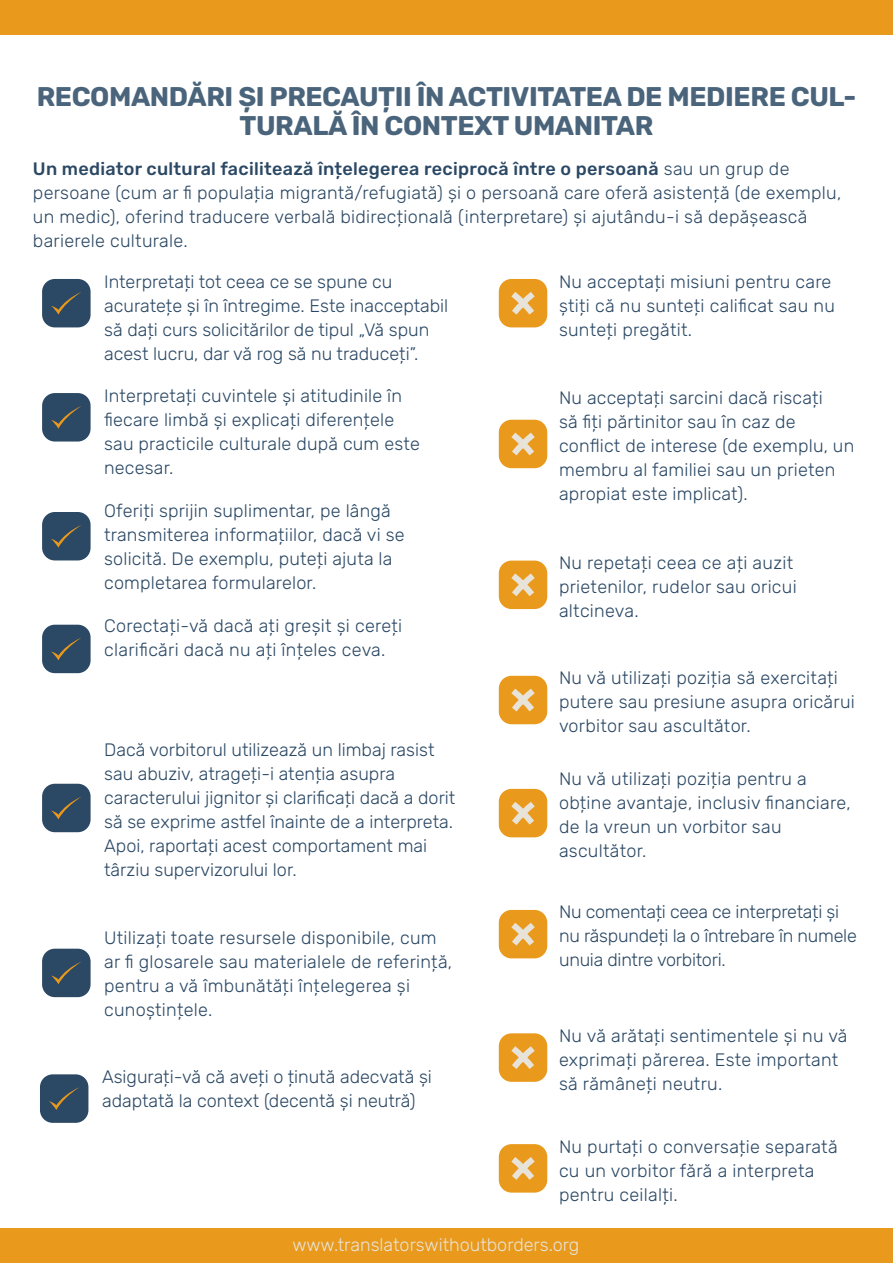
<style>
.page{position:relative;width:893px;height:1263px;background:#fff}
.page>*{position:absolute;margin:0;border:0;box-sizing:border-box;transform-origin:0 0}
.t1{font:700 27px/28.5px "Rubik";letter-spacing:-.015em;color:#4a647b;text-align:center}
.t2{font:300 18px/24px "Rubik";letter-spacing:.01em;color:#2b4864}
.t3{font:300 18px/24px "Rubik";letter-spacing:-.015em;color:#2b4864}
.t4{font:300 18px "Rubik";color:#e8e2d8}
.s1{font-weight:500}
</style>
<div class="page">
<div style="left:0;top:1229px;width:893px;height:34px;background:#e99a1c"></div>
<div style="left:0;top:0;width:893px;height:34px;background:#e99a1c"></div>
<div style="left:499px;top:279px;width:48px;height:48px;background:#e99a1c;border-radius:13px"></div>
<div style="left:499px;top:420px;width:48px;height:48px;background:#e99a1c;border-radius:13px"></div>
<div style="left:499px;top:561px;width:48px;height:48px;background:#e99a1c;border-radius:13px"></div>
<div style="left:499px;top:676px;width:48px;height:48px;background:#e99a1c;border-radius:13px"></div>
<div style="left:499px;top:789px;width:48px;height:48px;background:#e99a1c;border-radius:13px"></div>
<div style="left:499px;top:910px;width:48px;height:48px;background:#e99a1c;border-radius:13px"></div>
<div style="left:499px;top:1033px;width:48px;height:49px;background:#e99a1c;border-radius:13px"></div>
<div style="left:499px;top:1144px;width:48px;height:48px;background:#e99a1c;border-radius:13px"></div>
<svg style="left:511px;top:292px;width:24px;height:23px"></svg>
<svg style="left:511px;top:432px;width:24px;height:24px"></svg>
<svg style="left:511px;top:573px;width:24px;height:24px"></svg>
<svg style="left:511px;top:688px;width:24px;height:24px"></svg>
<svg style="left:511px;top:802px;width:24px;height:23px"></svg>
<svg style="left:511px;top:923px;width:24px;height:23px"></svg>
<svg style="left:511px;top:1046px;width:24px;height:23px"></svg>
<svg style="left:511px;top:1157px;width:24px;height:23px"></svg>
<div style="left:42px;top:279px;width:49px;height:48px;background:#2b4864;border-radius:13px"></div>
<div style="left:42px;top:393px;width:49px;height:48px;background:#2b4864;border-radius:13px"></div>
<div style="left:42px;top:512px;width:49px;height:48px;background:#2b4864;border-radius:13px"></div>
<div style="left:42px;top:625px;width:49px;height:48px;background:#2b4864;border-radius:13px"></div>
<div style="left:42px;top:784px;width:49px;height:48px;background:#2b4864;border-radius:13px"></div>
<div style="left:42px;top:949px;width:49px;height:48px;background:#2b4864;border-radius:13px"></div>
<div style="left:40px;top:1074px;width:48px;height:49px;background:#2b4864;border-radius:13px"></div>
<svg style="left:51px;top:292px;width:30px;height:23px"></svg>
<svg style="left:51px;top:406px;width:30px;height:23px"></svg>
<svg style="left:51px;top:525px;width:30px;height:23px"></svg>
<svg style="left:51px;top:638px;width:30px;height:22px"></svg>
<svg style="left:51px;top:797px;width:30px;height:22px"></svg>
<svg style="left:51px;top:962px;width:30px;height:22px"></svg>
<svg style="left:49px;top:1087px;width:30px;height:23px"></svg>
<h1 class="t1" style="left:37px;top:83px;width:821px">RECOMANDĂRI ȘI PRECAUȚII ÎN ACTIVITATEA DE MEDIERE CUL-<br>TURALĂ ÎN CONTEXT UMANITAR</h1>
<p class="t2" style="left:33px;top:157px;width:810px"><span class="s1">Un mediator cultural facilitează înțelegerea reciprocă între o persoană</span> sau un grup de persoane (cum ar fi populația migrantă/refugiată) și o persoană care oferă asistență (de exemplu, un medic), oferind traducere verbală bidirecțională (interpretare) și ajutându-i să depășească barierele culturale.</p>
<p class="t2" style="left:104px;top:270px;width:346px">Interpretați tot ceea ce se spune cu acuratețe și în întregime. Este inacceptabil să dați curs solicitărilor de tipul „Vă spun acest lucru, dar vă rog să nu traduceți”.</p>
<p class="t2" style="left:104px;top:384px;width:317px">Interpretați cuvintele și atitudinile în fiecare limbă și explicați diferențele sau practicile culturale după cum este necesar.</p>
<p class="t2" style="left:559px;top:387px;width:297px">Nu acceptați sarcini dacă riscați<br>să fiți părtinitor sau în caz de conflict de interese (de exemplu, un membru al familiei sau un prieten apropiat este implicat).</p>
<p class="t2" style="left:559px;top:270px;width:277px">Nu acceptați misiuni pentru care știți că nu sunteți calificat sau nu sunteți pregătit.</p>
<p class="t2" style="left:104px;top:499px;width:302px">Oferiți sprijin suplimentar, pe lângă transmiterea informațiilor, dacă vi se solicită. De exemplu, puteți ajuta la completarea formularelor.</p>
<p class="t2" style="left:559px;top:551px;width:239px">Nu repetați ceea ce ați auzit prietenilor, rudelor sau oricui altcineva.</p>
<p class="t2" style="left:104px;top:614px;width:300px">Corectați-vă dacă ați greșit și cereți clarificări dacă nu ați înțeles ceva.</p>
<p class="t2" style="left:104px;top:738px;width:353px">Dacă vorbitorul utilizează un limbaj rasist sau abuziv, atrageți-i atenția asupra caracterului jignitor și clarificați dacă a dorit să se exprime astfel înainte de a interpreta.<br>Apoi, raportați acest comportament mai târziu supervizorului lor.</p>
<p class="t2" style="left:104px;top:926px;width:349px">Utilizați toate resursele disponibile, cum ar fi glosarele sau materialele de referință, pentru a vă îmbunătăți înțelegerea și cunoștințele.</p>
<p class="t2" style="left:102px;top:1065px;width:331px">Asigurați-vă că aveți o ținută adecvată și adaptată la context (decentă și neutră)</p>
<p class="t2" style="left:559px;top:666px;width:297px">Nu vă utilizați poziția să exercitați putere sau presiune asupra oricărui vorbitor sau ascultător.</p>
<p class="t2" style="left:559px;top:767px;width:293px">Nu vă utilizați poziția pentru a obține avantaje, inclusiv financiare, de la vreun un vorbitor sau ascultător.</p>
<p class="t3" style="left:559px;top:900px;width:299px">Nu comentați ceea ce interpretați și nu răspundeți la o întrebare în numele unuia dintre vorbitori.</p>
<p class="t2" style="left:559px;top:1024px;width:290px">Nu vă arătați sentimentele și nu vă exprimați părerea. Este important să rămâneți neutru.</p>
<p class="t2" style="left:559px;top:1135px;width:280px">Nu purtați o conversație separată cu un vorbitor fără a interpreta pentru ceilalți.</p>
<p class="t4" style="left:292px;top:1235px;width:288px">www.translatorswithoutborders.org</p>
</div>
